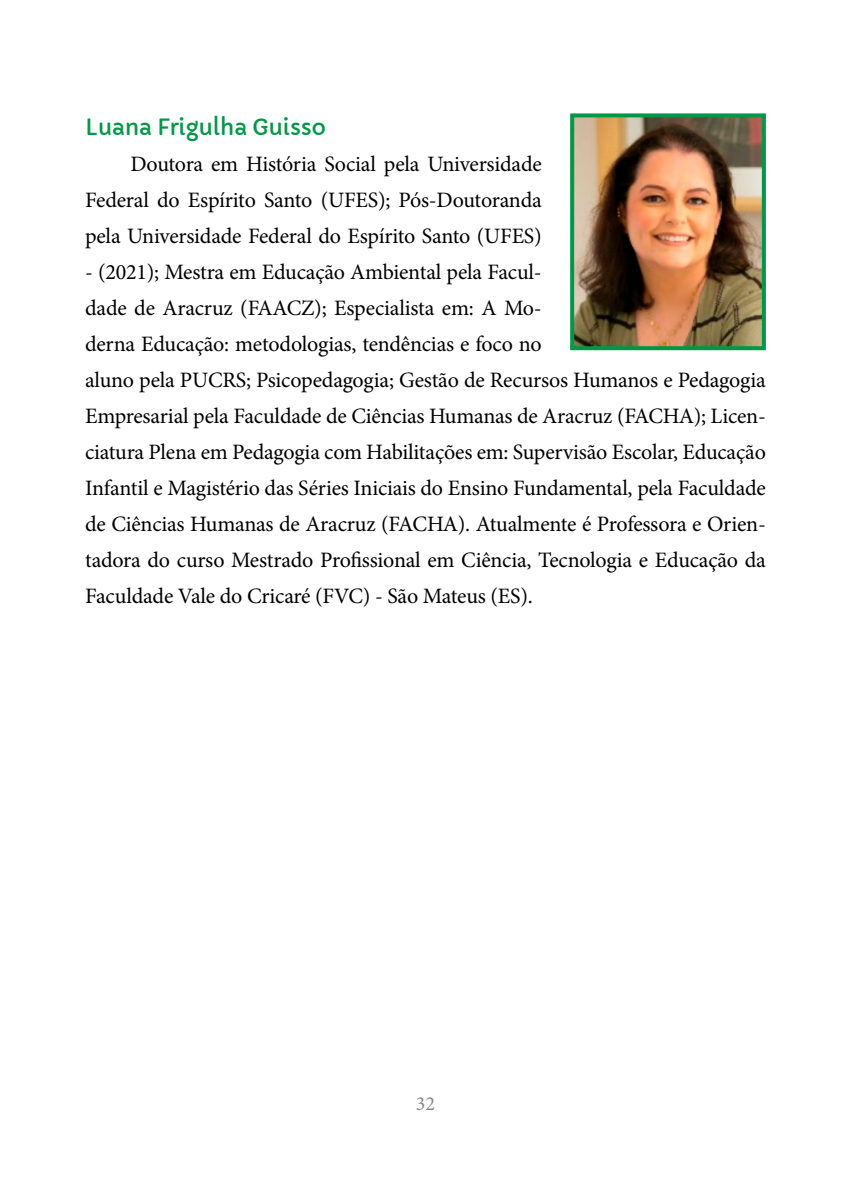
<style>
.page{position:relative;width:851px;height:1191px;background:#fff}
.page>*{position:absolute;margin:0;border:0;box-sizing:border-box;transform-origin:0 0}
.t1{font:22px/36px "Minion Pro";letter-spacing:-.01em;color:#000;text-align:justify}
.t2{font:22px "Capriola";letter-spacing:-.01em;color:#009748}
.t3{font:20px "Minion Pro";color:#89878c}
</style>
<div class="page">
<img style="left:575px;top:118px;width:185px;height:227px">
<div style="left:570px;top:113px;width:195px;height:237px;border:4px solid #009748"></div>
<p class="t2" style="left:85px;top:113px;width:243px">Luana Frigulha Guisso</p>
<p class="t1" style="left:85px;top:146px;width:458px;text-indent:45px">Doutora em História Social pela Universidade Federal do Espírito Santo (UFES); Pós-Doutoranda pela Universidade Federal do Espírito Santo (UFES)</p>
<p class="t1" style="left:85px;top:254px;width:682px;text-align:left">- (2021); Mestra em Educação Ambiental pela Facul-<br>dade de Aracruz (FAACZ); Especialista em: A Mo-<br>derna Educação: metodologias, tendências e foco no<br>aluno pela PUCRS; Psicopedagogia; Gestão de Recursos Humanos e Pedagogia Empresarial pela Faculdade de Ciências Humanas de Aracruz (FACHA); Licen&shy;ciatura Plena em Pedagogia com Habilitações em: Supervisão Escolar, Educação Infantil e Magistério das Séries Iniciais do Ensino Fundamental, pela Faculdade de Ciências Humanas de Aracruz (FACHA). Atualmente é Professora e Orien&shy;tadora do curso Mestrado Profissional em Ciência, Tecnologia e Educação da Faculdade Vale do Cricaré (FVC) - São Mateus (ES).</p>
<p class="t3" style="left:416px;top:1090px;width:21px">32</p>
</div>
